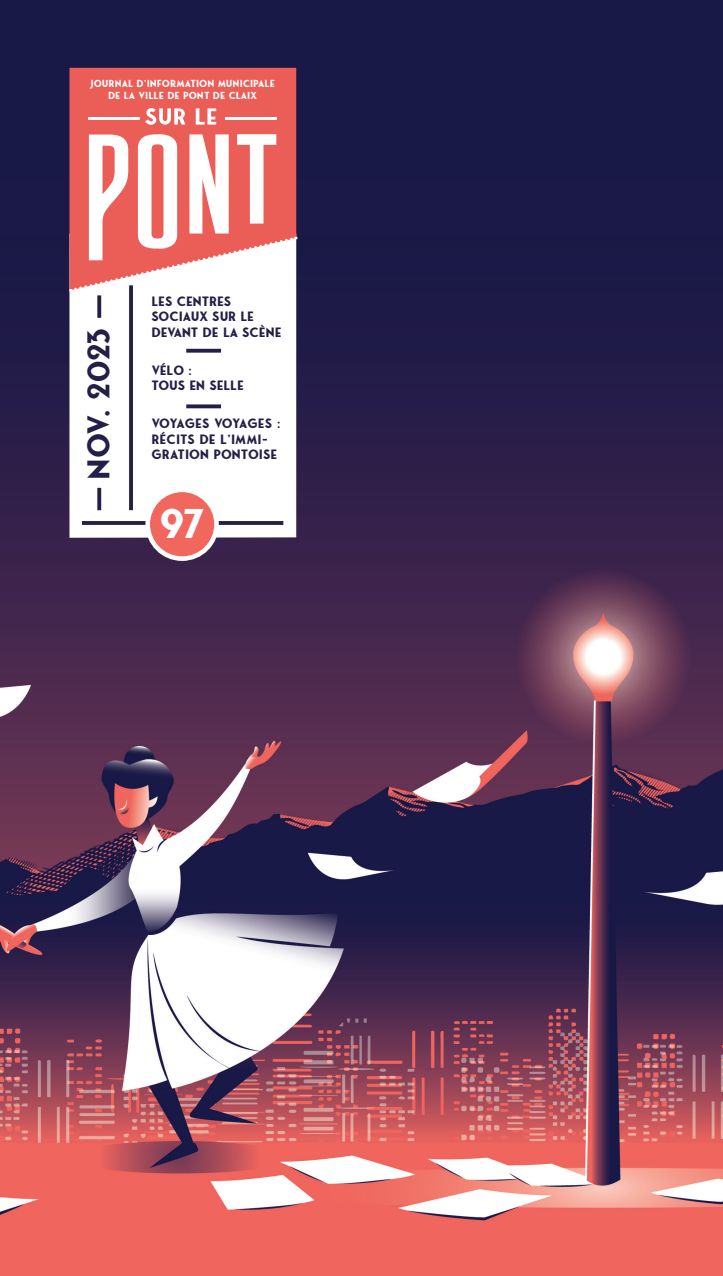
<style>
.page{position:relative;width:723px;height:1276px;background:#fff}
.page>*{position:absolute;margin:0;border:0;box-sizing:border-box;transform-origin:0 0}
.t1{font:700 39.6px "Fonseca";color:#fff}
.t2{font:700 30px "Fonseca";color:#241f47}
.t3{font:700 12.9px/15.5px "Fonseca";letter-spacing:-.01em;color:#241f47}
.t4{font:700 9.75px/11.7px "Fonseca";color:#fff;text-align:center}
</style>
<div class="page">
<img style="left:0;top:0;width:723px;height:1276px">
<div style="left:69px;top:233px;width:227px;height:305px;background:#fff"></div>
<hr style="left:82px;top:521px;width:201px;height:4px;background:#241f47">
<div style="left:148px;top:490px;width:68px;height:68px;background:#f1665d;border-radius:50%"></div>
<div style="left:145px;top:487px;width:74px;height:74px;border:5px solid #fff;border-radius:50%"></div>
<svg style="left:129px;top:292px;width:4px;height:218px"></svg>
<svg style="left:186px;top:349px;width:35px;height:4px"></svg>
<svg style="left:186px;top:404px;width:35px;height:4px"></svg>
<svg style="left:97px;top:488px;width:4px;height:22px"></svg>
<div style="left:69px;top:68px;width:227px;height:223px;background:#eb5e57"></div>
<svg style="left:145px;top:108px;width:40px;height:17px"></svg>
<svg style="left:196px;top:108px;width:20px;height:17px"></svg>
<hr style="left:89px;top:117px;width:51px;height:2px;background:#fff">
<svg style="left:70px;top:134px;width:226px;height:158px"></svg>
<hr style="left:225px;top:117px;width:51px;height:2px;background:#fff">
<svg style="left:97px;top:295px;width:4px;height:23px"></svg>
<p class="t4" style="left:90px;top:77px;width:186px">JOURNAL D’INFORMATION MUNICIPALE<br>DE LA VILLE DE PONT DE CLAIX</p>
<p class="t2" style="left:80px;top:480px;width:154px;rotate:-90deg">NOV. 2023</p>
<p class="t3" style="left:151px;top:293px;width:132px">LES CENTRES<br>SOCIAUX SUR LE<br>DEVANT DE LA SCÈNE</p>
<p class="t3" style="left:151px;top:362px;width:94px">VÉLO :<br>TOUS EN SELLE</p>
<p class="t3" style="left:151px;top:416px;width:131px">VOYAGES VOYAGES :</p>
<p class="t3" style="left:151px;top:431px;width:127px">RÉCITS DE L'IMMI-<br>GRATION PONTOISE</p>
<p class="t1" style="left:160px;top:499px;width:45px">97</p>
</div>
